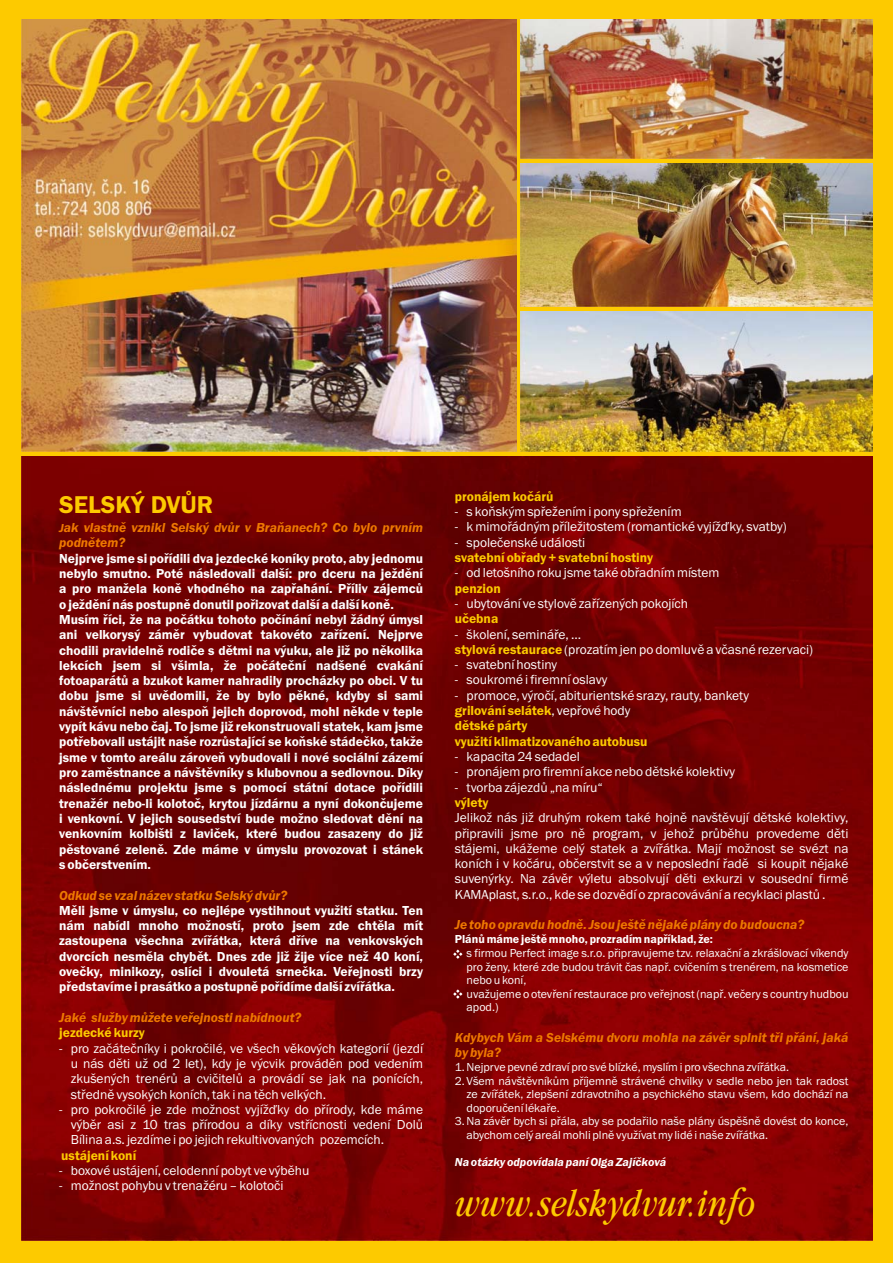
<style>
.page{position:relative;width:893px;height:1263px;background:#fdca00}
.page>*{position:absolute;margin:0;border:0;box-sizing:border-box;transform-origin:0 0}
.t1{font:italic condensed 37.2px "Garamond Itc TEE";color:#fdca00}
.t2{font:600 25.2px "Franklin Gothic";color:#fdca00}
.t3{font:600 13.5px/15.3px "Franklin Gothic";color:#fff}
.t4{font:13.5px/15.3px "Franklin Gothic";color:#fff;text-align:justify}
.t5{font:italic 600 13.5px/15.3px "Franklin Gothic";color:#ee7900}
.t6{font:600 13.5px/15.3px "Franklin Gothic";color:#fdca00}
.t7{font:12px/13.6px "Franklin Gothic";color:#fff}
.t8{font:600 12px "Franklin Gothic";color:#fff}
.t9{font:italic 600 12px "Franklin Gothic";color:#fff}
.s1{font-size:12px}
.s2{font-weight:600;color:#fdca00}
.s3{font-weight:400;color:#fff}
</style>
<div class="page">
<img style="left:521px;top:19px;width:351px;height:140px">
<img style="left:21px;top:456px;width:851px;height:785px">
<img style="left:21px;top:19px;width:495px;height:432px">
<img style="left:521px;top:163px;width:351px;height:144px">
<img style="left:521px;top:311px;width:351px;height:140px">
<svg style="left:453px;top:950px;width:9px;height:9px"></svg>
<svg style="left:453px;top:989px;width:9px;height:10px"></svg>
<h2 class="t2" style="left:59px;top:495px;width:156px">SELSKÝ DVŮR</h2>
<p class="t5" style="left:59px;top:521px;width:365px"><span class="s1">J</span>ak vlastně vznikl Selský dvůr v Braňanech? Co bylo prvním podnětem?</p>
<p class="t3" style="left:59px;top:552px;width:365px">Nejprve jsme si pořídili dva jezdecké koníky proto, aby jednomu nebylo smutno. Poté následovali další: pro dceru na ježdění a pro manžela koně vhodného na zapřahání. Příliv zájemců o ježdění nás postupně donutil pořizovat další a další koně.<br>Musím říci, že na počátku tohoto počínání nebyl žádný úmysl ani velkorysý záměr vybudovat takovéto zařízení. Nejprve chodili pravidelně rodiče s dětmi na výuku, ale již po několika lekcích jsem si všimla, že počáteční nadšené cvakání fotoaparátů a bzukot kamer nahradily procházky po obci. V tu dobu jsme si uvědomili, že by bylo pěkné, kdyby si sami návštěvníci nebo alespoň jejich doprovod, mohl někde v teple vypít kávu nebo čaj. To jsme již rekonstruovali statek, kam jsme potřebovali ustájit naše rozrůstající se koňské stádečko, takže jsme v tomto areálu zároveň vybudovali i nové sociální zázemí pro zaměstnance a návštěvníky s klubovnou a sedlovnou. Díky následnému projektu jsme s pomocí státní dotace pořídili trenažér nebo-li kolotoč, krytou jízdárnu a nyní dokončujeme i venkovní. V jejich sousedství bude možno sledovat dění na venkovním kolbišti z laviček, které budou zasazeny do již pěstované zeleně. Zde máme v úmyslu provozovat i stánek s občerstvením.</p>
<p class="t3" style="left:59px;top:904px;width:365px;text-align:justify">Měli jsme v úmyslu, co nejlépe vystihnout využití statku. Ten nám nabídl mnoho možností, proto jsem zde chtěla mít zastoupena všechna zvířátka, která dříve na venkovských dvorcích nesměla chybět. Dnes zde již žije více než 40 koní, ovečky, minikozy, oslíci i dvouletá srnečka. Veřejnosti brzy představíme i prasátko a postupně pořídíme další zvířátka.</p>
<p class="t5" style="left:59px;top:889px;width:229px">Odkud se vzal název statku Selský dvůr?</p>
<p class="t5" style="left:59px;top:1011px;width:244px">Jaké služby můžete veřejnosti nabídnout?</p>
<p class="t6" style="left:59px;top:1026px;width:87px">jezdecké kurzy</p>
<p class="t4" style="left:71px;top:1041px;width:354px;text-indent:-12px">- pro začátečníky i pokročilé, ve všech věkových kategorií (jezdí u nás děti už od 2 let), kdy je výcvik prováděn pod vedením zkušených trenérů a cvičitelů a provádí se jak na ponících, středně vysokých koních, tak i na těch velkých.</p>
<p class="t4" style="left:71px;top:1103px;width:354px;text-indent:-12px">- pro pokročilé je zde možnost vyjížďky do přírody, kde máme výběr asi z 10 tras přírodou a díky vstřícnosti vedení Dolů Bílina a.s. jezdíme i po jejich rekultivovaných pozemcích.</p>
<p class="t4" style="left:59px;top:1164px;width:252px">- boxové ustájení, celodenní pobyt ve výběhu</p>
<p class="t4" style="left:59px;top:1179px;width:226px">- možnost pohybu v trenažéru – kolotoči</p>
<p class="t6" style="left:61px;top:1149px;width:77px">ustájení koní</p>
<p class="t6" style="left:455px;top:490px;width:100px">pronájem kočárů</p>
<p class="t4" style="left:455px;top:505px;width:228px">- s koňským spřežením i pony spřežením</p>
<p class="t4" style="left:455px;top:520px;width:333px">- k mimořádným příležitostem (romantické vyjížďky, svatby)</p>
<p class="t4" style="left:455px;top:536px;width:132px">- společenské události</p>
<p class="t4" style="left:455px;top:566px;width:266px">- od letošního roku jsme také obřadním místem</p>
<p class="t4" style="left:455px;top:597px;width:235px">- ubytování ve stylově zařízených pokojích</p>
<p class="t4" style="left:455px;top:627px;width:128px">- školení, semináře, …</p>
<p class="t4" style="left:455px;top:658px;width:104px">- svatební hostiny</p>
<p class="t4" style="left:455px;top:673px;width:154px">- soukromé i firemní oslavy</p>
<p class="t4" style="left:455px;top:689px;width:296px">- promoce, výročí, abiturientské srazy, rauty, bankety</p>
<p class="t6" style="left:455px;top:551px;width:200px">svatební obřady + svatební hostiny</p>
<p class="t6" style="left:455px;top:581px;width:47px">penzion</p>
<p class="t6" style="left:455px;top:612px;width:45px">učebna</p>
<p class="t4" style="left:455px;top:643px;width:360px"><span class="s2">stylová restaurace</span>(prozatím jen po domluvě a včasné rezervaci)</p>
<p class="t6" style="left:455px;top:704px;width:194px">grilování selátek<span class="s3">, vepřové hody </span>dětské párty<br>využití klimatizovaného autobusu</p>
<p class="t4" style="left:455px;top:750px;width:127px">- kapacita 24 sedadel</p>
<p class="t4" style="left:455px;top:765px;width:282px">- pronájem pro firemní akce nebo dětské kolektivy</p>
<p class="t4" style="left:455px;top:781px;width:150px">- tvorba zájezdů „na míru“</p>
<p class="t4" style="left:455px;top:811px;width:395px">Jelikož nás již druhým rokem také hojně navštěvují dětské kolektivy, připravili jsme pro ně program, v jehož průběhu provedeme děti stájemi, ukážeme celý statek a zvířátka. Mají možnost se svézt na koních i v kočáru, občerstvit se a v neposlední řadě si koupit nějaké suvenýrky. Na závěr výletu absolvují děti exkurzi v sousední firmě KAMAplast, s.r.o., kde se dozvědí o zpracovávání a recyklaci plastů .</p>
<p class="t8" style="left:455px;top:935px;width:260px">Plánů máme ještě mnoho, prozradím například, že:</p>
<p class="t7" style="left:466px;top:947px;width:383px">s firmou Perfect image s.r.o. připravujeme tzv. relaxační a zkrášlovací víkendy pro ženy, které zde budou trávit čas např. cvičením s trenérem, na kosmetice nebo u koní,<br>uvažujeme o otevření restaurace pro veřejnost (např. večery s country hudbou apod.)</p>
<p class="t6" style="left:455px;top:796px;width:35px">výlety</p>
<p class="t5" style="left:455px;top:918px;width:351px">Je toho opravdu hodně. Jsou ještě nějaké plány do budoucna?</p>
<p class="t5" style="left:455px;top:1031px;width:395px">Kdybych Vám a Selskému dvoru mohla na závěr splnit tři přání, jaká by byla?</p>
<p class="t7" style="left:455px;top:1061px;width:336px">1. Nejprve pevné zdraví pro své blízké, myslím i pro všechna zvířátka.</p>
<p class="t7" style="left:466px;top:1075px;width:383px;text-align:justify;text-indent:-12px">2. Všem návštěvníkům příjemně strávené chvilky v sedle nebo jen tak radost ze zvířátek, zlepšení zdravotního a psychického stavu všem, kdo dochází na doporučení lékaře.</p>
<p class="t7" style="left:466px;top:1115px;width:383px;text-indent:-12px">3. Na závěr bych si přála, aby se podařilo naše plány úspěšně dovést do konce, abychom celý areál mohli plně využívat my lidé i naše zvířátka.</p>
<p class="t9" style="left:455px;top:1158px;width:213px">Na otázky odpovídala paní Olg Zajíčková</p>
<p class="t9" style="left:607px;top:1158px;width:8px">a</p>
<h1 class="t1" style="left:455px;top:1181px;width:303px">www.selskydvur.info</h1>
</div>
